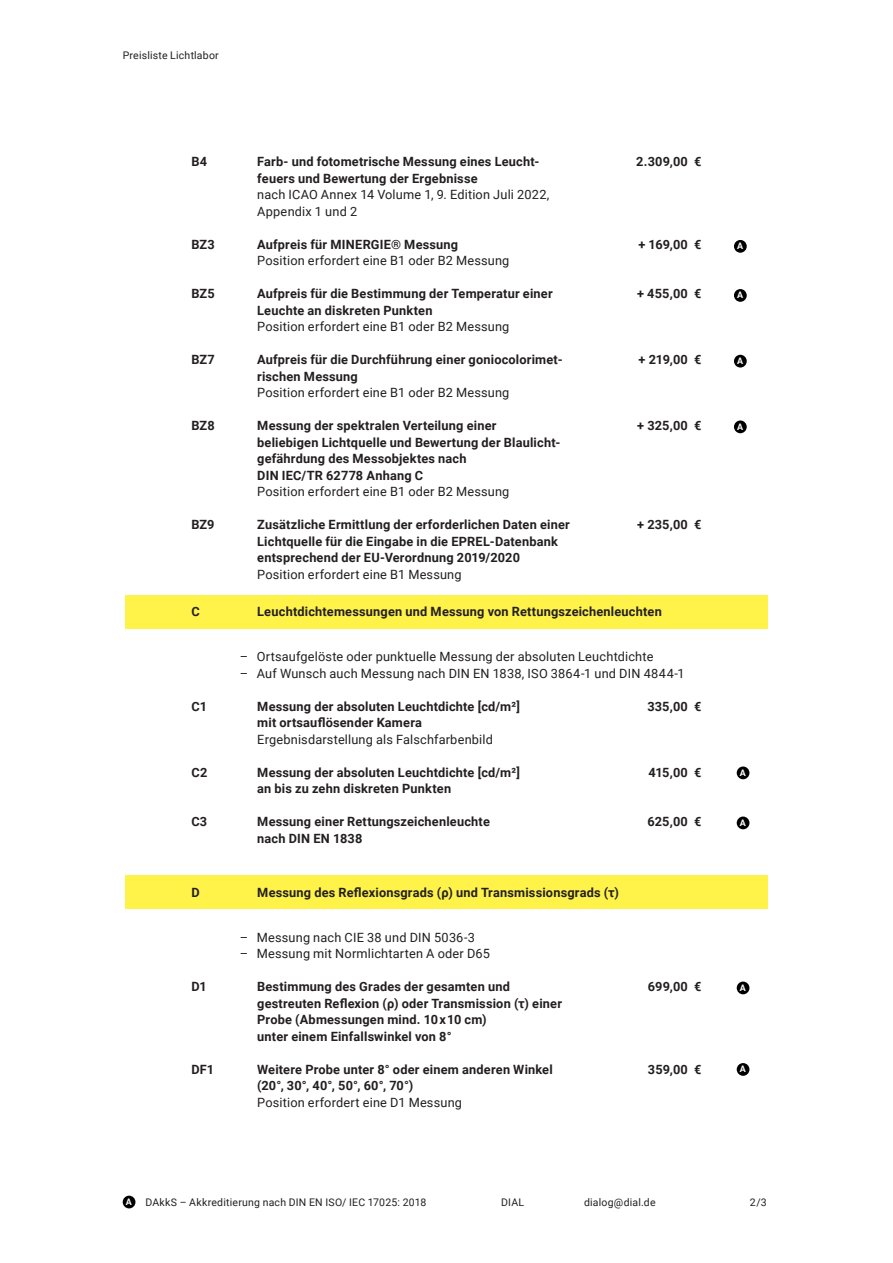
<style>
.page{position:relative;width:893px;height:1263px;background:#fff}
.page>*{position:absolute;margin:0;border:0;box-sizing:border-box;transform-origin:0 0}
.t1{font:700 12.75px/16.5px "Roboto";letter-spacing:.015em;color:#231f20}
.DIAL_Fließtext{font:12.75px/16.5px "Roboto";letter-spacing:.015em;color:#231f20}
.DIAL_Fließtext-2{font:10.5px "Roboto";letter-spacing:.02em;color:#231f20}
.t2{font:700 9px "Roboto";color:#fff}
.s1{font-weight:400}
.s2{font-weight:700}
</style>
<div class="page">
<div style="left:125px;top:595px;width:642px;height:33px;background:#fff34a"></div>
<div style="left:125px;top:876px;width:642px;height:33px;background:#fff34a"></div>
<div style="left:734px;top:240px;width:13px;height:13px;background:#000;border-radius:50%"></div>
<div style="left:734px;top:289px;width:13px;height:13px;background:#000;border-radius:50%"></div>
<div style="left:734px;top:355px;width:13px;height:12px;background:#000;border-radius:50%"></div>
<div style="left:734px;top:420px;width:13px;height:13px;background:#000;border-radius:50%"></div>
<div style="left:737px;top:766px;width:12px;height:13px;background:#000;border-radius:50%"></div>
<div style="left:737px;top:816px;width:12px;height:13px;background:#000;border-radius:50%"></div>
<div style="left:737px;top:981px;width:12px;height:13px;background:#000;border-radius:50%"></div>
<div style="left:737px;top:1063px;width:12px;height:13px;background:#000;border-radius:50%"></div>
<div style="left:123px;top:1196px;width:12px;height:12px;background:#000;border-radius:50%"></div>
<p class="DIAL_Fließtext-2" style="left:123px;top:48px;width:98px">Preisliste Lichtlabor</p>
<p class="t1" style="left:191px;top:153px;width:17px">B4</p>
<p class="t1" style="left:191px;top:235px;width:25px">BZ3</p>
<p class="t1" style="left:191px;top:285px;width:25px">BZ5</p>
<p class="t1" style="left:191px;top:351px;width:25px">BZ7</p>
<p class="t1" style="left:191px;top:417px;width:25px">BZ8</p>
<p class="t1" style="left:191px;top:516px;width:25px">BZ9</p>
<p class="t1" style="left:257px;top:153px;width:294px">Farb- und fotometrische Messung eines Leucht&shy;feuers und Bewertung der Ergebnisse<br><span class="s1">nach ICAO Annex 14 Volume 1, 9. Edition Juli 2022, Appendix 1 und 2</span></p>
<p class="DIAL_Fließtext" style="left:257px;top:235px;width:254px"><span class="s2">Aufpreis für MINERGIE® Messung<br></span>Position erfordert eine B1 oder B2 Messung</p>
<p class="t1" style="left:257px;top:285px;width:297px">Aufpreis für die Bestimmung der Temperatur einer<br>Leuchte an diskreten Punkten<br><span class="s1">Position erfordert eine B1 oder B2 Messung</span></p>
<p class="t1" style="left:257px;top:351px;width:307px">Aufpreis für die Durchführung einer goniocolorimet&shy;rischen Messung</p>
<p class="DIAL_Fließtext" style="left:257px;top:384px;width:254px">Position erfordert eine B1 oder B2 Messung</p>
<p class="t1" style="left:257px;top:417px;width:305px">Messung der spektralen Verteilung einer beliebigen Lichtquelle und Bewertung der Blaulicht&shy;gefährdung des Messobjektes nach<br>DIN IEC/TR 62778 Anhang C<br><span class="s1">Position erfordert eine B1 oder B2 Messung</span></p>
<p class="t1" style="left:257px;top:516px;width:314px">Zusätzliche Ermittlung der erforderlichen Daten einer Lichtquelle für die Eingabe in die EPREL-Datenbank entsprechend der EU-Verordnung 2019/2020<br><span class="s1">Position erfordert eine B1 Messung</span></p>
<p class="t1" style="left:636px;top:153px;width:67px">2.309,00 €</p>
<p class="t1" style="left:638px;top:235px;width:65px">+ 169,00 €</p>
<p class="t1" style="left:637px;top:285px;width:66px">+ 455,00 €</p>
<p class="t1" style="left:639px;top:351px;width:65px">+ 219,00 €</p>
<p class="t1" style="left:637px;top:417px;width:66px">+ 325,00 €</p>
<p class="t1" style="left:637px;top:516px;width:66px">+ 235,00 €</p>
<p class="t1" style="left:191px;top:603px;width:10px">C</p>
<p class="t1" style="left:257px;top:603px;width:406px">Leuchtdichtemessungen und Messung von Rettungszeichenleuchten</p>
<p class="DIAL_Fließtext" style="left:240px;top:648px;width:415px">– Ortsaufgelöste oder punktuelle Messung der absoluten Leuchtdichte</p>
<p class="DIAL_Fließtext" style="left:240px;top:664px;width:446px">– Auf Wunsch auch Messung nach DIN EN 1838, ISO 3864-1 und DIN 4844-1</p>
<p class="t1" style="left:191px;top:697px;width:17px">C1</p>
<p class="t1" style="left:191px;top:763px;width:17px">C2</p>
<p class="t1" style="left:191px;top:813px;width:17px">C3</p>
<p class="t1" style="left:257px;top:697px;width:264px">Messung der absoluten Leuchtdichte [cd/m²] mit ortsauflösender Kamera</p>
<p class="DIAL_Fließtext" style="left:257px;top:730px;width:237px">Ergebnisdarstellung als Falschfarbenbild</p>
<p class="t1" style="left:257px;top:763px;width:264px">Messung der absoluten Leuchtdichte [cd/m²] an bis zu zehn diskreten Punkten</p>
<p class="t1" style="left:257px;top:813px;width:234px">Messung einer Rettungszeichenleuchte nach DIN EN 1838</p>
<p class="t1" style="left:647px;top:697px;width:56px">335,00 €</p>
<p class="t1" style="left:649px;top:763px;width:55px">415,00 €</p>
<p class="t1" style="left:647px;top:813px;width:56px">625,00 €</p>
<p class="t1" style="left:191px;top:884px;width:10px">D</p>
<p class="t1" style="left:257px;top:884px;width:363px">Messung des Reflexionsgrads (ρ) und Transmissionsgrads (τ)</p>
<p class="DIAL_Fließtext" style="left:240px;top:928px;width:237px">– Messung nach CIE 38 und DIN 5036-3</p>
<p class="DIAL_Fließtext" style="left:240px;top:945px;width:252px">– Messung mit Normlichtarten A oder D65</p>
<p class="t1" style="left:191px;top:978px;width:17px">D1</p>
<p class="t1" style="left:191px;top:1060px;width:24px">DF1</p>
<p class="t1" style="left:257px;top:978px;width:306px">Bestimmung des Grades der gesamten und gestreuten Reflexion (ρ) oder Transmission (τ) einer Probe (Abmessungen mind. 10x10 cm)<br>unter einem Einfallswinkel von 8°</p>
<p class="t1" style="left:257px;top:1060px;width:297px">Weitere Probe unter 8° oder einem anderen Winkel (20°, 30°, 40°, 50°, 60°, 70°)</p>
<p class="DIAL_Fließtext" style="left:257px;top:1093px;width:206px">Position erfordert eine D1 Messung</p>
<p class="t1" style="left:648px;top:978px;width:55px">699,00 €</p>
<p class="t1" style="left:648px;top:1060px;width:55px">359,00 €</p>
<p class="t2" style="left:126px;top:1195px;width:8px">A</p>
<p class="DIAL_Fließtext-2" style="left:145px;top:1195px;width:282px">DAkkS – Akkreditierung nach DIN EN ISO/ IEC 17025: 2018</p>
<p class="DIAL_Fließtext-2" style="left:501px;top:1195px;width:25px">DIAL</p>
<p class="DIAL_Fließtext-2" style="left:584px;top:1195px;width:73px">dialog@dial.de</p>
<p class="t2" style="left:737px;top:240px;width:8px">A</p>
<p class="t2" style="left:737px;top:289px;width:8px">A</p>
<p class="t2" style="left:737px;top:355px;width:8px">A</p>
<p class="t2" style="left:737px;top:420px;width:8px">A</p>
<p class="t2" style="left:740px;top:766px;width:8px">A</p>
<p class="t2" style="left:740px;top:816px;width:8px">A</p>
<p class="t2" style="left:740px;top:981px;width:8px">A</p>
<p class="t2" style="left:740px;top:1063px;width:8px">A</p>
<p class="DIAL_Fließtext-2" style="left:750px;top:1195px;width:18px">2/3</p>
</div>
